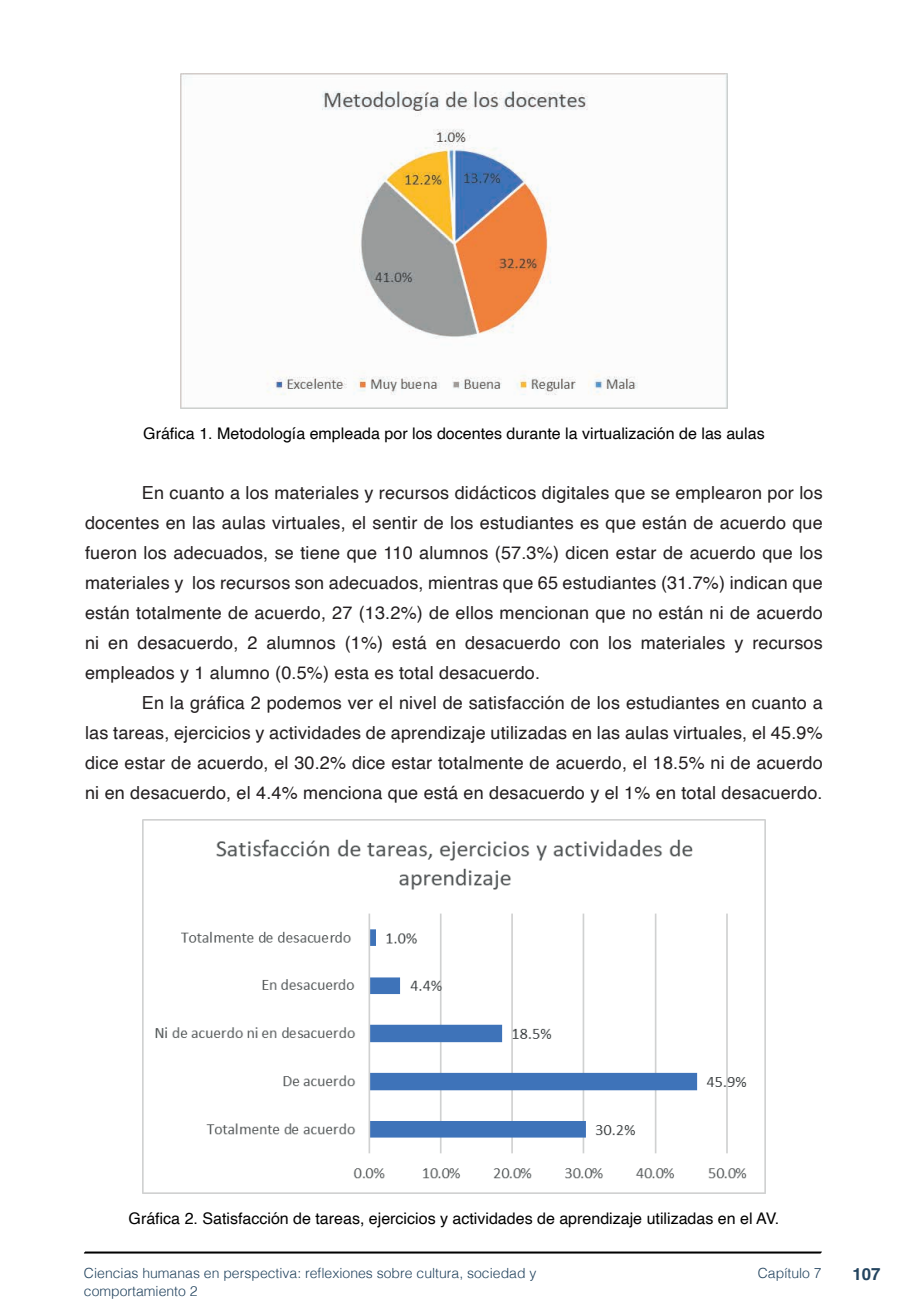
<style>
.page{position:relative;width:908px;height:1304px;background:#fff}
.page>*{position:absolute;margin:0;border:0;box-sizing:border-box;transform-origin:0 0}
.t1{font:18px/30px "Helvetica";letter-spacing:.01em;color:#231f20;text-align:justify}
.t2{font:700 16.8px "Helvetica";color:#23445f}
.t3{font:16px "Helvetica";color:#000}
.t4{font:300 14px/18px "Helvetica";color:#23445f}
</style>
<div class="page">
<svg style="left:84px;top:1251px;width:737px;height:3px;background:#515151"></svg>
<img style="left:180px;top:74px;width:547px;height:334px">
<img style="left:142px;top:819px;width:623px;height:374px">
<p class="t3" style="left:143px;top:421px;width:622px">Gráfica 1. Metodología empleada por los docentes durante la virtualización de las aulas</p>
<p class="t1" style="left:85px;top:478px;width:738px;text-indent:57px">En cuanto a los materiales y recursos didácticos digitales que se emplearon por los docentes en las aulas virtuales, el sentir de los estudiantes es que están de acuerdo que fueron los adecuados, se tiene que 110 alumnos (57.3%) dicen estar de acuerdo que los materiales y los recursos son adecuados, mientras que 65 estudiantes (31.7%) indican que están totalmente de acuerdo, 27 (13.2%) de ellos mencionan que no están ni de acuerdo ni en desacuerdo, 2 alumnos (1%) está en desacuerdo con los materiales y recursos empleados y 1 alumno (0.5%) esta es total desacuerdo.</p>
<p class="t1" style="left:85px;top:688px;width:738px;text-indent:57px">En la gráfica 2 podemos ver el nivel de satisfacción de los estudiantes en cuanto a las tareas, ejercicios y actividades de aprendizaje utilizadas en las aulas virtuales, el 45.9% dice estar de acuerdo, el 30.2% dice estar totalmente de acuerdo, el 18.5% ni de acuerdo ni en desacuerdo, el 4.4% menciona que está en desacuerdo y el 1% en total desacuerdo.</p>
<p class="t3" style="left:128px;top:1206px;width:652px">Gráfica 2. Satisfacción de tareas, ejercicios y actividades de aprendizaje utilizadas en el AV.</p>
<p class="t4" style="left:84px;top:1263px;width:454px">Ciencias humanas en perspectiva: reflexiones sobre cultura, sociedad y comportamiento 2</p>
<p class="t4" style="left:757px;top:1263px;width:65px">Capítulo 7</p>
<p class="t2" style="left:851px;top:1264px;width:30px">107</p>
</div>
